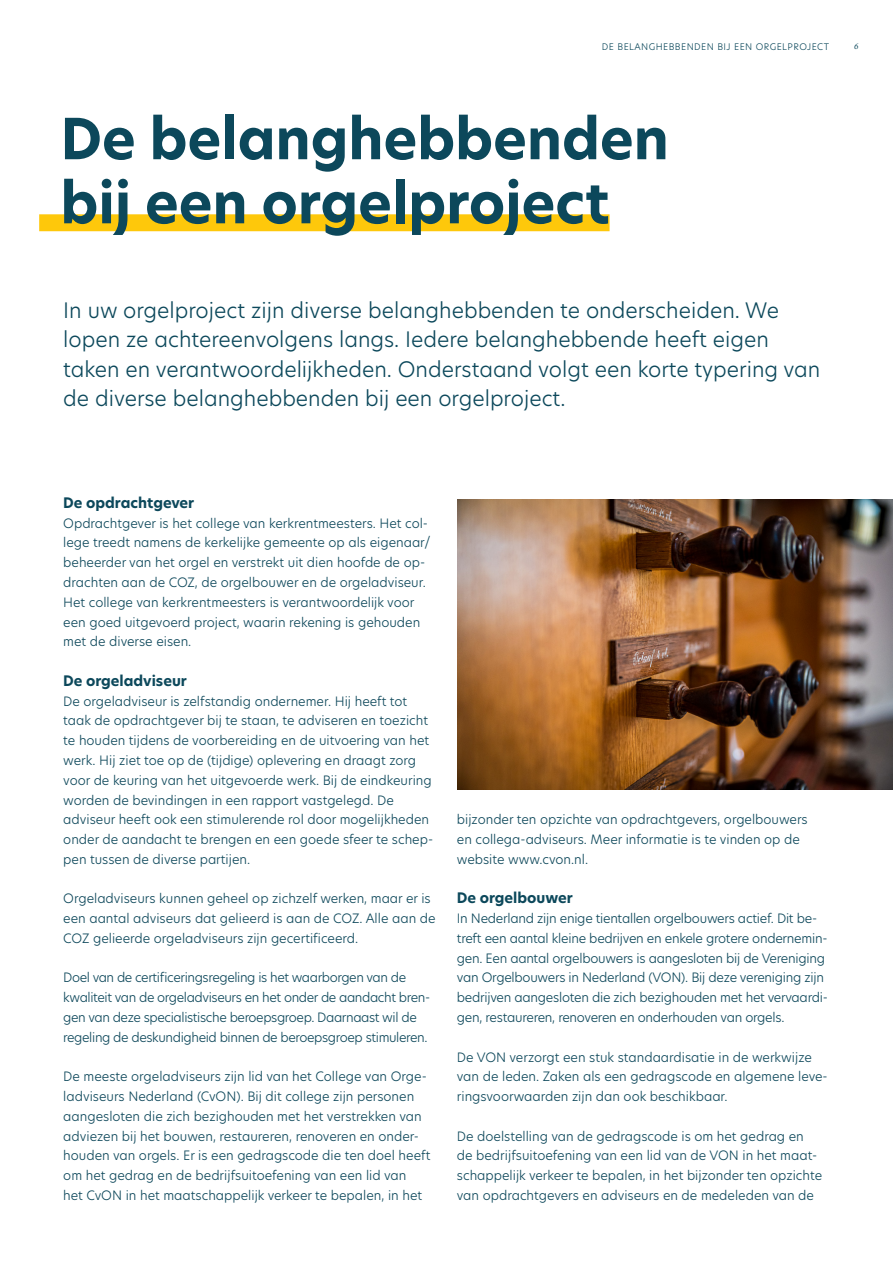
<style>
.page{position:relative;width:893px;height:1263px;background:#fff}
.page>*{position:absolute;margin:0;border:0;box-sizing:border-box;transform-origin:0 0}
.Kop_blauw__gele_stre{font:700 55.5px/64.1px "New Hero";color:#0c485b}
.Intro_wit{font:300 21px/29.5px "New Hero";color:#0c485b}
.Subkopje_blauw{font:700 14.25px "New Hero";color:#0c485b}
.Brood{font:300 12.75px/19.8px "New Hero";color:#0e485b}
.Brood-2{font:300 12.75px/19.8px "New Hero";letter-spacing:-.02em;color:#0e485b}
.Brood-3{font:300 12.75px/19.8px "New Hero";letter-spacing:-.03em;color:#0e485b}
.t1{font:300 9px "New Hero";letter-spacing:.05em;color:#0c485b}
.t2{font:italic 9px "Arno Pro";color:#0c485b}
</style>
<div class="page">
<div style="left:39px;top:214px;width:571px;height:17px;background:#fec80b"></div>
<img style="left:457px;top:500px;width:436px;height:290px">
<p class="t1" style="left:602px;top:40px;width:229px">DE BELANGHEBBENDEN BIJ EEN ORGELPROJECT</p>
<p class="t2" style="left:854px;top:41px;width:6px">6</p>
<p class="Kop_blauw__gele_stre" style="left:60px;top:107px;width:610px">De belanghebbenden bij een orgelproject</p>
<p class="Intro_wit" style="left:63px;top:295px;width:758px">In uw orgelproject zijn diverse belanghebbenden te onderscheiden. We lopen ze achtereenvolgens langs. Iedere belanghebbende heeft eigen taken en verantwoordelijkheden. Onderstaand volgt een korte typering van de diverse belanghebbenden bij een orgelproject.</p>
<p class="Subkopje_blauw" style="left:63px;top:493px;width:132px">De opdrachtgever</p>
<p class="Brood" style="left:63px;top:513px;width:369px">Opdrachtgever is het college van kerkrentmeesters. Het col&shy;lege treedt namens de kerkelijke gemeente op als eigenaar/ beheerder van het orgel en verstrekt uit dien hoofde de op&shy;drachten aan de COZ, de orgelbouwer en de orgeladviseur.<br>Het college van kerkrentmeesters is verantwoordelijk voor een goed uitgevoerd project, waarin rekening is gehouden met de diverse eisen.</p>
<p class="Subkopje_blauw" style="left:63px;top:671px;width:125px">De orgeladviseur</p>
<p class="Brood" style="left:63px;top:691px;width:371px">De orgeladviseur is zelfstandig ondernemer. Hij heeft tot taak de opdrachtgever bij te staan, te adviseren en toezicht te houden tijdens de voorbereiding en de uitvoering van het werk. Hij ziet toe op de (tijdige) oplevering en draagt zorg voor de keuring van het uitgevoerde werk. Bij de eindkeuring worden de bevindingen in een rapport vastgelegd. De adviseur heeft ook een stimulerende rol door mogelijkheden onder de aandacht te brengen en een goede sfeer te schep&shy;pen tussen de diverse partijen.</p>
<p class="Brood" style="left:63px;top:888px;width:374px">Orgeladviseurs kunnen geheel op zichzelf werken, maar er is een aantal adviseurs dat gelieerd is aan de COZ. Alle aan de<br>COZ gelieerde orgeladviseurs zijn gecertificeerd.</p>
<p class="Brood-3" style="left:63px;top:967px;width:368px">Doel van de certificeringsregeling is het waarborgen van de kwaliteit van de orgeladviseurs en het onder de aandacht bren&shy;gen van deze specialistische beroepsgroep. Daarnaast wil de regeling de deskundigheid binnen de beroepsgroep stimuleren.</p>
<p class="Brood" style="left:63px;top:1066px;width:369px">De meeste orgeladviseurs zijn lid van het College van Orge&shy;ladviseurs Nederland (CvON). Bij dit college zijn personen aangesloten die zich bezighouden met het verstrekken van adviezen bij het bouwen, restaureren, renoveren en onder&shy;houden van orgels. Er is een gedragscode die ten doel heeft om het gedrag en de bedrijfsuitoefening van een lid van<br>het CvON in het maatschappelijk verkeer te bepalen, in het</p>
<p class="Brood" style="left:457px;top:809px;width:352px">bijzonder ten opzichte van opdrachtgevers, orgelbouwers en collega-adviseurs. Meer informatie is te vinden op de website www.cvon.nl.</p>
<p class="Subkopje_blauw" style="left:457px;top:888px;width:117px">De orgelbouwer</p>
<p class="Brood-2" style="left:457px;top:908px;width:372px">In Nederland zijn enige tientallen orgelbouwers actief. Dit be&shy;treft een aantal kleine bedrijven en enkele grotere ondernemin&shy;gen. Een aantal orgelbouwers is aangesloten bij de Vereniging van Orgelbouwers in Nederland (VON). Bij deze vereniging zijn bedrijven aangesloten die zich bezighouden met het vervaardi&shy;gen, restaureren, renoveren en onderhouden van orgels.</p>
<p class="Brood" style="left:457px;top:1047px;width:372px">De VON verzorgt een stuk standaardisatie in de werkwijze van de leden. Zaken als een gedragscode en algemene leve&shy;ringsvoorwaarden zijn dan ook beschikbaar.</p>
<p class="Brood" style="left:457px;top:1126px;width:367px">De doelstelling van de gedragscode is om het gedrag en de bedrijfsuitoefening van een lid van de VON in het maat&shy;schappelijk verkeer te bepalen, in het bijzonder ten opzichte van opdrachtgevers en adviseurs en de medeleden van de</p>
</div>
